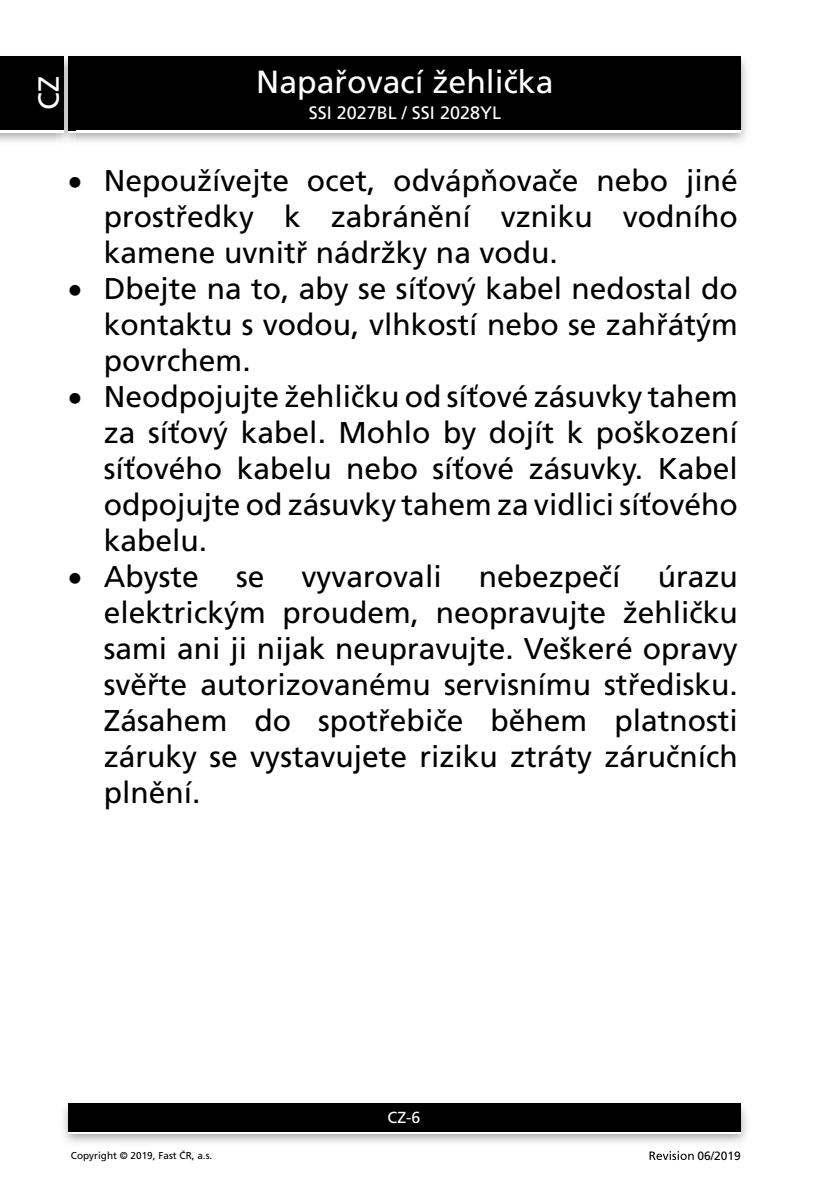
<style>
.page{position:relative;width:840px;height:1191px;background:#fff}
.page>*{position:absolute;margin:0;border:0;box-sizing:border-box;transform-origin:0 0}
.t1{font:32px "Frutiger CE";color:#fff}
.t2{font:30px/36px "Frutiger CE";color:#000;text-align:justify}
.t3{font:29px "Frutiger CE";color:#fff}
.t4{font:18px "Frutiger CE";color:#fff}
.t5{font:16px "Frutiger CE";color:#fff}
.t6{font:12px "Frutiger CE";color:#000}
.t7{font:10px "Frutiger CE";color:#000}
</style>
<div class="page">
<img style="left:0;top:56px;width:747px;height:86px">
<div style="left:68px;top:59px;width:672px;height:74px;background:#fff"></div>
<div style="left:68px;top:57px;width:672px;height:73px;background:#000"></div>
<img style="left:63px;top:1103px;width:684px;height:40px">
<div style="left:68px;top:1106px;width:672px;height:28px;background:linear-gradient(to right,#fff,#fff)"></div>
<div style="left:68px;top:1103px;width:672px;height:28px;background:#000"></div>
<img style="left:57px;top:56px;width:18px;height:86px">
<img style="left:68px;top:130px;width:7px;height:3px">
<svg style="left:68px;top:57px;width:7px;height:2px"></svg>
<img style="left:68px;top:59px;width:7px;height:71px">
<div style="left:0;top:59px;width:64px;height:74px;background:#fff"></div>
<div style="left:0;top:57px;width:64px;height:73px;background:#000"></div>
<svg style="left:649px;top:1151px;width:44px;height:9px"></svg>
<p class="t3" style="left:32px;top:110px;width:35px;rotate:-90deg">CZ</p>
<p class="t1" style="left:256px;top:64px;width:298px">Napařovací žehlička</p>
<p class="t4" style="left:308px;top:102px;width:194px">SSI 2027BL / SSI 2028YL</p>
<p class="t2" style="left:104px;top:162px;width:635px;text-indent:-36px">• Nepoužívejte ocet, odvápňovače nebo jiné prostředky k zabránění vzniku vodního kamene uvnitř nádržky na vodu.</p>
<p class="t2" style="left:104px;top:270px;width:635px;text-indent:-36px">• Dbejte na to, aby se síťový kabel nedostal do kontaktu s vodou, vlhkostí nebo se zahřátým povrchem.</p>
<p class="t2" style="left:104px;top:378px;width:635px;text-indent:-36px">• Neodpojujte žehličku od síťové zásuvky tahem za síťový kabel. Mohlo by dojít k poškození síťového kabelu nebo síťové zásuvky. Kabel odpojujte od zásuvky tahem za vidlici síťového kabelu.</p>
<p class="t2" style="left:104px;top:558px;width:635px;text-align:left;text-indent:-36px">• Abyste se vyvarovali nebezpečí úrazu elektrickým proudem, neopravujte žehličku sami ani ji nijak neupravujte. Veškeré opravy svěřte autorizovanému servisnímu středisku.<br>Zásahem do spotřebiče během platnosti záruky se vystavujete riziku ztráty záručních plnění.</p>
<p class="t5" style="left:387px;top:1108px;width:34px">CZ-6</p>
<p class="t7" style="left:71px;top:1149px;width:143px">Copyright © 2019, Fast ČR, a.s.</p>
<p class="t6" style="left:697px;top:1148px;width:45px">06/2019</p>
</div>
